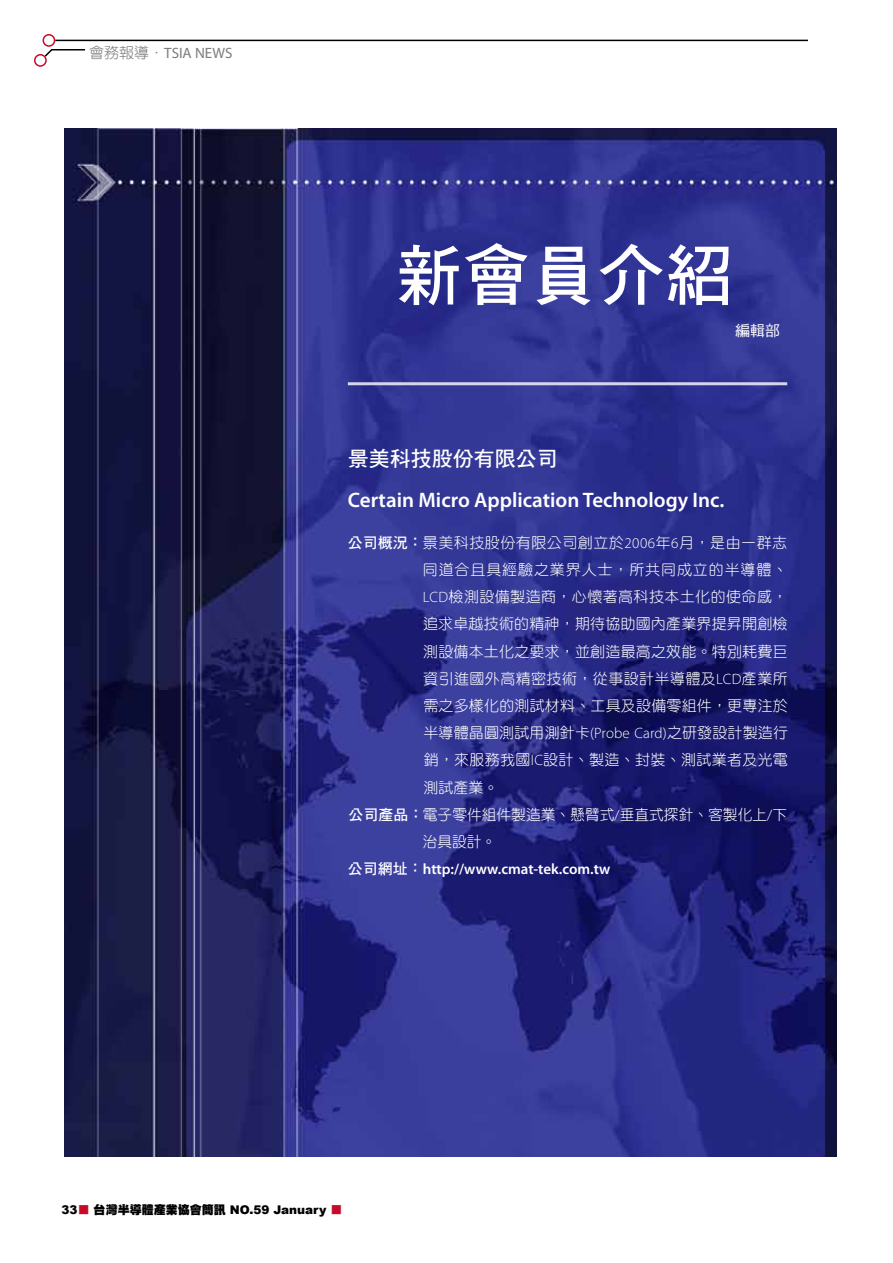
<style>
.page{position:relative;width:893px;height:1263px;background:#fff}
.page>*{position:absolute;margin:0;border:0;box-sizing:border-box;transform-origin:0 0}
.t1{font:67.5px "DF Hei Std W7";color:#fff}
.t2{font:600 21px "Myriad Pro";color:#fff}
.t3{font:21px "DF Hei Std W7";color:#fff}
.t4{font:15px "DF Yuan Std W3";letter-spacing:.015em;color:#fff}
.t5{font:15px "DF Yuan Std W3";letter-spacing:.035em;color:#fff}
.t6{font:600 15px "Myriad Pro";color:#fff}
.t7{font:15px "DF Yuan Std W3";letter-spacing:.06em;color:#fff}
.t8{font:15px "Myriad Pro";color:#7d7d7d}
.t9{font:15px "DF Hei Std W5";color:#fff}
.t10{font:900 12px "Arial";color:#000}
.s1{font-family:"DF Yuan Std W3"}
.s2{font-family:"DF Hei Std W7"}
.s3{font-family:"Myriad Pro";font-weight:300}
.s4{font-family:"DF Hei Std W7";font-weight:400}
.s5{font-family:"DF Hei Std W12";font-weight:400;color:#c60a27}
.s6{font-family:"DF Hei Std W12";font-weight:400}
</style>
<div class="page">
<img style="left:65px;top:129px;width:771px;height:1027px">
<hr style="left:348px;top:382px;width:439px;height:3px;background:#fff">
<hr style="left:55px;top:40px;width:753px;height:1px;background:#000">
<div style="left:43px;top:34px;width:12px;height:13px;border:2px solid #c60a27;border-radius:50%"></div>
<div style="left:34px;top:54px;width:13px;height:13px;border:2px solid #c60a27;border-radius:50%"></div>
<svg style="left:43px;top:49px;width:43px;height:9px"></svg>
<p class="t8" style="left:89px;top:43px;width:145px"><span class="s1">會務報導．</span>TSIA NEWS</p>
<h1 class="t1" style="left:395px;top:238px;width:339px">新會員介紹</h1>
<p class="t9" style="left:735px;top:323px;width:47px">編輯部</p>
<h2 class="t3" style="left:348px;top:447px;width:211px">景美科技股份有限公司</h2>
<h2 class="t2" style="left:348px;top:486px;width:378px">Certain Micro Application Technology Inc.</h2>
<p class="t5" style="left:348px;top:534px;width:441px"><span class="s2">公司概況：</span>景美科技股份有限公司創立於<span class="s3">2006</span>年<span class="s3">6</span>月，是由一群志</p>
<p class="t7" style="left:423px;top:561px;width:366px">同道合且具經驗之業界人士，所共同成立的半導體、</p>
<p class="t4" style="left:423px;top:589px;width:366px"><span class="s3">LCD</span>檢測設備製造商，心懷著高科技本土化的使命感，</p>
<p class="t4" style="left:423px;top:616px;width:366px">追求卓越技術的精神，期待協助國內產業界提昇開創檢</p>
<p class="t4" style="left:423px;top:643px;width:366px">測設備本土化之要求，並創造最高之效能。特別耗費巨</p>
<p class="t4" style="left:423px;top:670px;width:366px">資引進國外高精密技術，從事設計半導體及<span class="s3">LCD</span>產業所</p>
<p class="t4" style="left:423px;top:697px;width:366px">需之多樣化的測試材料、工具及設備零組件，更專注於</p>
<p class="t4" style="left:423px;top:725px;width:366px">半導體晶圓測試用測針卡<span class="s3">(Probe Card)</span>之研發設計製造行</p>
<p class="t4" style="left:424px;top:752px;width:366px">銷，來服務我國<span class="s3">IC</span>設計、製造、封裝、測試業者及光電</p>
<p class="t4" style="left:424px;top:779px;width:76px">測試產業。</p>
<p class="t4" style="left:349px;top:806px;width:440px"><span class="s2">公司產品：</span>電子零件組件製造業、懸臂式<span class="s3">/</span>垂直式探針、客製化上<span class="s3">/</span>下</p>
<p class="t4" style="left:423px;top:833px;width:75px">治具設計。</p>
<p class="t6" style="left:348px;top:860px;width:264px"><span class="s4">公司網址：</span>http://www.cmat-tek.com.tw</p>
<p class="t10" style="left:62px;top:1203px;width:282px">33<span class="s5">■</span> <span class="s6">台灣半導體產業協會簡訊</span> NO.59 January <span class="s5">■</span></p>
</div>
